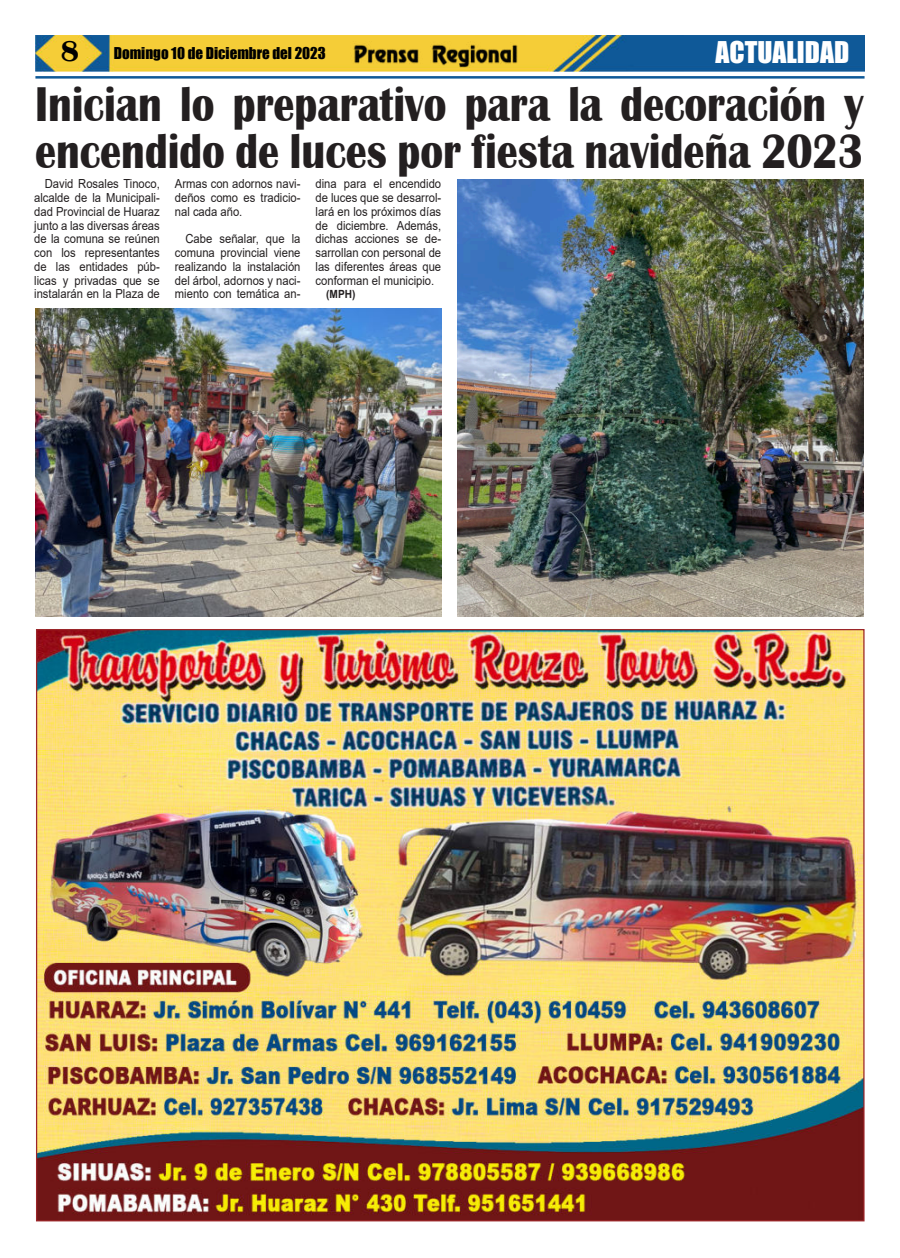
<style>
.page{position:relative;width:900px;height:1258px;background:#fff}
.page>*{position:absolute;margin:0;border:0;box-sizing:border-box;transform-origin:0 0}
.t1{font:700 50.25px/47.5px "Britannic";color:#231f20;scale:.84 1}
.t2{font:27.5px "Impact";color:#fff}
.t3{font:15px "Impact";color:#000}
.t4{font:12.5px/13.8px "Arial";color:#231f20;text-align:justify;scale:.9 1}
.t5{font:700 11.25px "Arial";color:#231f20;scale:.9 1}
.s1{font-family:"Britannic";font-weight:700;font-size:30px}
</style>
<div class="page">
<img style="left:35px;top:35px;width:830px;height:36px">
<hr style="left:35px;top:76px;width:830px;height:3px;background:#0f5998">
<img style="left:351px;top:41px;width:169px;height:27px">
<img style="left:38px;top:631px;width:825px;height:588px">
<img style="left:35px;top:308px;width:406px;height:309px">
<img style="left:457px;top:179px;width:407px;height:438px">
<p class="t3" style="left:61px;top:47px;width:267px"><span class="s1">8</span> Domingo 10 de Diciembre del 2023</p>
<h2 class="t2" style="left:716px;top:37px;width:135px">ACTUALIDAD</h2>
<h1 class="t1" style="left:35px;top:84px;width:988px">Inician lo preparativo para la decoración y encendido de luces por fiesta navideña 2023</h1>
<p class="t4" style="left:34px;top:178px;width:141px;text-indent:11px">David Rosales Tinoco, alcalde de la Municipali&shy;dad Provincial de Huaraz junto a las diversas áreas de la comuna se reúnen con los representantes de las entidades púb&shy;licas y privadas que se instalarán en la Plaza de</p>
<p class="t4" style="left:175px;top:178px;width:141px">Armas con adornos navi&shy;deños como es tradicio&shy;nal cada año.</p>
<p class="t4" style="left:316px;top:178px;width:141px">dina para el encendido de luces que se desarrol&shy;lará en los próximos días de diciembre. Además, dichas acciones se de&shy;sarrollan con personal de las diferentes áreas que conforman el municipio.</p>
<p class="t5" style="left:326px;top:290px;width:34px">(MPH)</p>
<p class="t4" style="left:175px;top:233px;width:141px;text-indent:11px">Cabe señalar, que la comuna provincial viene realizando la instalación del árbol, adornos y naci&shy;miento con temática an-</p>
</div>
